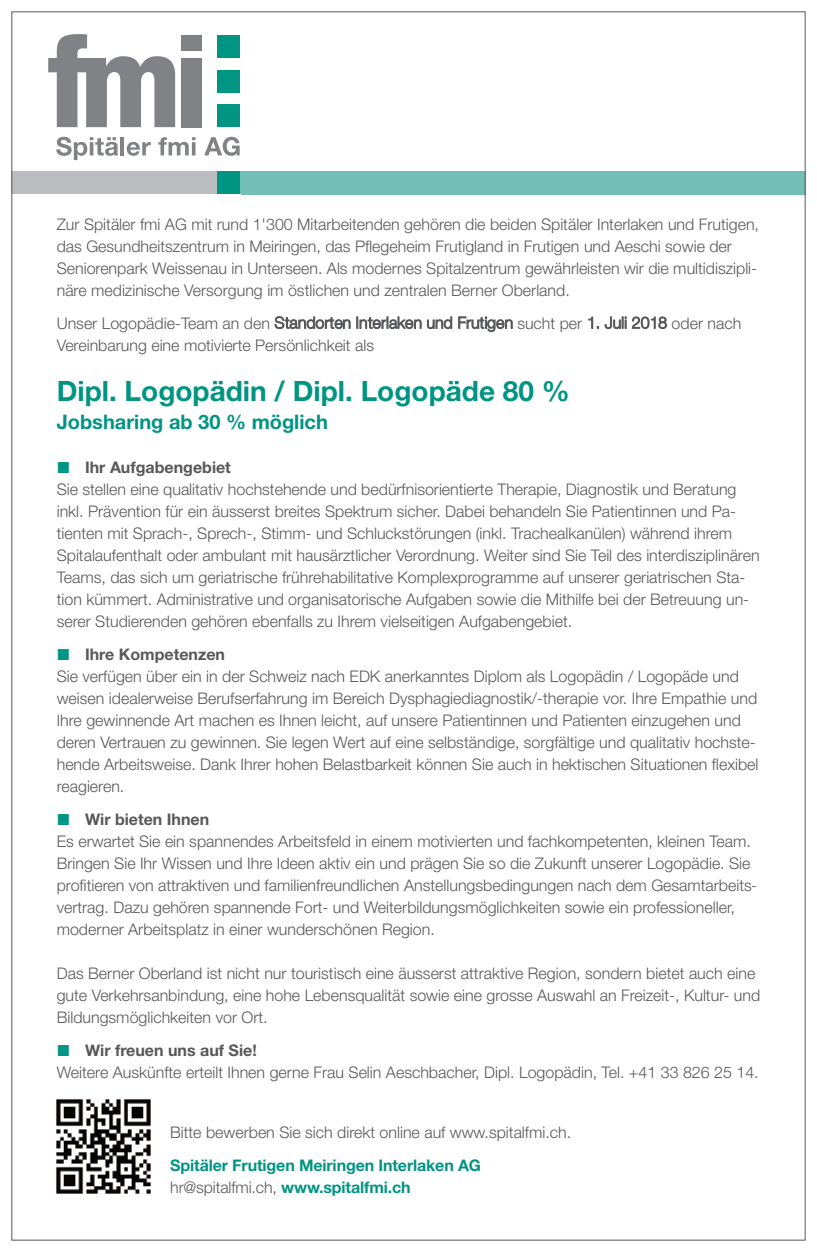
<style>
.page{position:relative;width:817px;height:1252px;background:#fff}
.page>*{position:absolute;margin:0;border:0;box-sizing:border-box;transform-origin:0 0}
.t1{font:700 28px "Helvetica Neue LT Com";color:#009483}
.t2{font:700 20px "Helvetica Neue LT Com";color:#009483}
.t3{font:300 16px/22px "Helvetica Neue LT Com";color:#57585a}
.t4{font:700 16px/22px "Helvetica Neue LT Com";letter-spacing:-.01em;color:#009483}
.s1{color:#009483}
.s2{font-weight:700}
.s3{font-weight:300;color:#57585a}
</style>
<div class="page">
<div style="left:217px;top:171px;width:24px;height:23px;background:#009483"></div>
<div style="left:11px;top:171px;width:206px;height:23px;background:#bcbdc0"></div>
<div style="left:217px;top:104px;width:23px;height:23px;background:#009483"></div>
<div style="left:217px;top:35px;width:23px;height:23px;background:#009483"></div>
<div style="left:217px;top:70px;width:23px;height:22px;background:#009483"></div>
<svg style="left:48px;top:34px;width:127px;height:93px"></svg>
<div style="left:181px;top:35px;width:21px;height:16px;background:#808285"></div>
<div style="left:181px;top:58px;width:21px;height:69px;background:#808285"></div>
<svg style="left:56px;top:137px;width:62px;height:23px"></svg>
<hr style="left:121px;top:137px;width:3px;height:18px;background:#808285">
<svg style="left:127px;top:142px;width:24px;height:14px"></svg>
<svg style="left:158px;top:137px;width:37px;height:18px"></svg>
<svg style="left:204px;top:137px;width:35px;height:19px"></svg>
<img style="left:56px;top:1099px;width:94px;height:94px">
<p class="t3" style="left:57px;top:213px;width:703px">Zur Spitäler fmi AG mit rund 1'300 Mitarbeitenden gehören die beiden Spitäler Interlaken und Frutigen, das Gesundheitszentrum in Meiringen, das Pflegeheim Frutigland in Frutigen und Aeschi sowie der Seniorenpark Weissenau in Unterseen. Als modernes Spitalzentrum gewährleisten wir die multidiszipli&shy;näre medizinische Versorgung im östlichen und zentralen Berner Oberland.</p>
<p class="t3" style="left:57px;top:311px;width:686px">Unser Logopädie-Team an den Standorten Interlaken und Frutigen sucht per 1. Juli 2018 oder nach<br>Vereinbarung eine motivierte Persönlichkeit als</p>
<h1 class="t1" style="left:57px;top:373px;width:514px">Dipl. Logopädin / Dipl. Logopäde 80 %</h1>
<p class="t2" style="left:57px;top:409px;width:273px">Jobsharing ab 30 % möglich</p>
<p class="t3" style="left:57px;top:456px;width:704px"><span class="s1">◼</span> <span class="s2">Ihr Aufgabengebiet<br></span>Sie stellen eine qualitativ hochstehende und bedürfnisorientierte Therapie, Diagnostik und Beratung inkl. Prävention für ein äusserst breites Spektrum sicher. Dabei behandeln Sie Patientinnen und Pa&shy;tienten mit Sprach-, Sprech-, Stimm- und Schluckstörungen (inkl. Trachealkanülen) während ihrem Spitalaufenthalt oder ambulant mit hausärztlicher Verordnung. Weiter sind Sie Teil des interdisziplinären Teams, das sich um geriatrische frührehabilitative Komplexprogramme auf unserer geriatrischen Sta&shy;tion kümmert. Administrative und organisatorische Aufgaben sowie die Mithilfe bei der Betreuung un&shy;serer Studierenden gehören ebenfalls zu Ihrem vielseitigen Aufgabengebiet.</p>
<p class="t3" style="left:57px;top:643px;width:703px"><span class="s1">◼</span> <span class="s2">Ihre Kompetenzen<br></span>Sie verfügen über ein in der Schweiz nach EDK anerkanntes Diplom als Logopädin / Logopäde und weisen idealerweise Berufserfahrung im Bereich Dysphagiediagnostik/-therapie vor. Ihre Empathie und Ihre gewinnende Art machen es Ihnen leicht, auf unsere Patientinnen und Patienten einzugehen und deren Vertrauen zu gewinnen. Sie legen Wert auf eine selbständige, sorgfältige und qualitativ hochste&shy;hende Arbeitsweise. Dank Ihrer hohen Belastbarkeit können Sie auch in hektischen Situationen flexibel reagieren.</p>
<p class="t3" style="left:57px;top:808px;width:701px"><span class="s1">◼</span> <span class="s2">Wir bieten Ihnen<br></span>Es erwartet Sie ein spannendes Arbeitsfeld in einem motivierten und fachkompetenten, kleinen Team.<br>Bringen Sie Ihr Wissen und Ihre Ideen aktiv ein und prägen Sie so die Zukunft unserer Logopädie. Sie profitieren von attraktiven und familienfreundlichen Anstellungsbedingungen nach dem Gesamtarbeits&shy;vertrag. Dazu gehören spannende Fort- und Weiterbildungsmöglichkeiten sowie ein professioneller, moderner Arbeitsplatz in einer wunderschönen Region.</p>
<p class="t3" style="left:57px;top:962px;width:704px">Das Berner Oberland ist nicht nur touristisch eine äusserst attraktive Region, sondern bietet auch eine gute Verkehrsanbindung, eine hohe Lebensqualität sowie eine grosse Auswahl an Freizeit-, Kultur- und<br>Bildungsmöglichkeiten vor Ort.</p>
<p class="t3" style="left:57px;top:1039px;width:703px"><span class="s1">◼</span> <span class="s2">Wir freuen uns auf Sie!<br></span>Weitere Auskünfte erteilt Ihnen gerne Frau Selin Aeschbacher, Dipl. Logopädin, Tel. +41 33 826 25 14.</p>
<p class="t3" style="left:170px;top:1121px;width:402px">Bitte bewerben Sie sich direkt online auf www.spitalfmi.ch.</p>
<p class="t4" style="left:170px;top:1154px;width:312px">Spitäler Frutigen Meiringen Interlaken AG <span class="s3">hr@spitalfmi.ch,</span> www.spitalfmi.ch</p>
</div>
